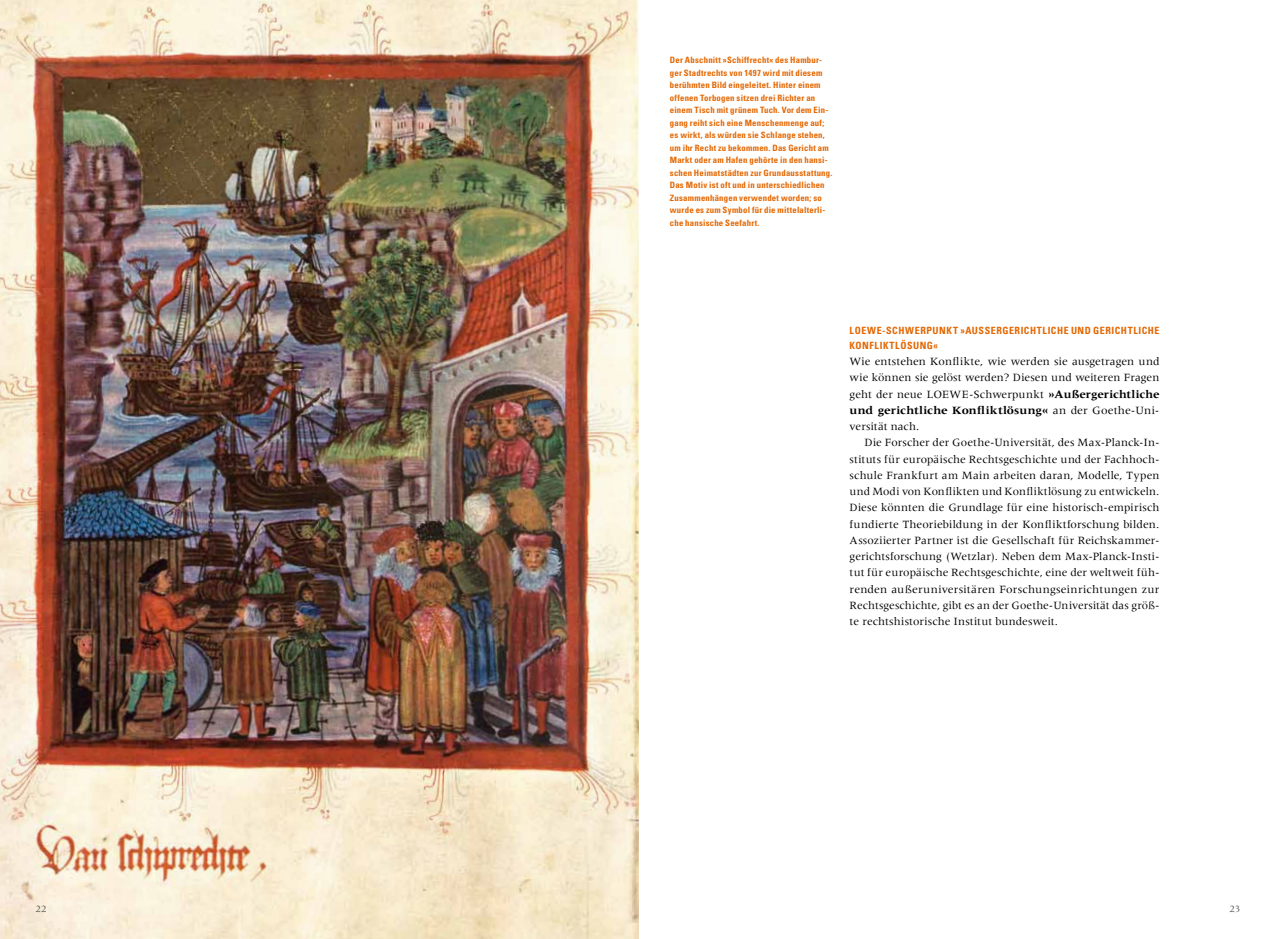
<style>
.page{position:relative;width:1276px;height:939px;background:#fff}
.page>*{position:absolute;margin:0;border:0;box-sizing:border-box;transform-origin:0 0}
.t1{font:11.5px/16.2px "Meridien LT Std";letter-spacing:.005em;color:#000;text-align:justify}
.t2{font:700 condensed 10px/15px "Univers LT Std";letter-spacing:.055em;color:#e46702}
.t3{font:10px "Meridien LT Std";color:#5b5d59}
.t4{font:700 condensed 8.75px/12.5px "Univers LT Std";letter-spacing:.02em;color:#e46702}
.s1{font-weight:700}
</style>
<div class="page">
<img style="left:0;top:0;width:638px;height:939px">
<p class="t3" style="left:35px;top:903px;width:13px">22</p>
<p class="t4" style="left:670px;top:54px;width:164px">Der Abschnitt »Schiffrecht« des Hambur&shy;ger Stadtrechts von 1497 wird mit diesem berühmten Bild eingeleitet. Hinter einem offenen Torbogen sitzen drei Richter an einem Tisch mit grünem Tuch. Vor dem Ein&shy;gang reiht sich eine Menschenmenge auf; es wirkt, als würden sie Schlange stehen, um ihr Recht zu bekommen. Das Gericht am Markt oder am Hafen gehörte in den hansi&shy;schen Heimatstädten zur Grundausstattung.<br>Das Motiv ist oft und in unterschiedlichen Zusammenhängen verwendet worden; so wurde es zum Symbol für die mittelalterli&shy;che hansische Seefahrt.</p>
<p class="t2" style="left:849px;top:323px;width:311px;text-indent:33px">-Schwerpunkt »AuSSergerichtliche und gerichtliche<br>Konfliktlösung«</p>
<p class="t1" style="left:849px;top:353px;width:311px">Wie entstehen Konflikte, wie werden sie ausgetragen und wie können sie gelöst werden? Diesen und weiteren Fragen geht der neue LOEWE-Schwerpunkt <span class="s1">»Außergerichtliche und gerichtliche Konfliktlösung«</span> an der Goethe-Uni&shy;versität nach.</p>
<p class="t1" style="left:849px;top:434px;width:311px;text-indent:15px">Die Forscher der Goethe-Universität, des Max-Planck-In&shy;stituts für europäische Rechtsgeschichte und der Fachhoch&shy;schule Frankfurt am Main arbeiten daran, Modelle, Typen und Modi von Konflikten und Konfliktlösung zu entwickeln.<br>Diese könnten die Grundlage für eine historisch-empirisch fundierte Theoriebildung in der Konfliktforschung bilden.<br>Assoziierter Partner ist die Gesellschaft für Reichskammer&shy;gerichtsforschung (Wetzlar). Neben dem Max-Planck-Insti&shy;tut für europäische Rechtsgeschichte, eine der weltweit füh&shy;renden außeruniversitären Forschungseinrichtungen zur Rechtsgeschichte, gibt es an der Goethe-Universität das größ&shy;te rechtshistorische Institut bundesweit.</p>
<p class="t2" style="left:849px;top:323px;width:13px">LOEWE</p>
<p class="t3" style="left:1229px;top:903px;width:13px">23</p>
</div>
